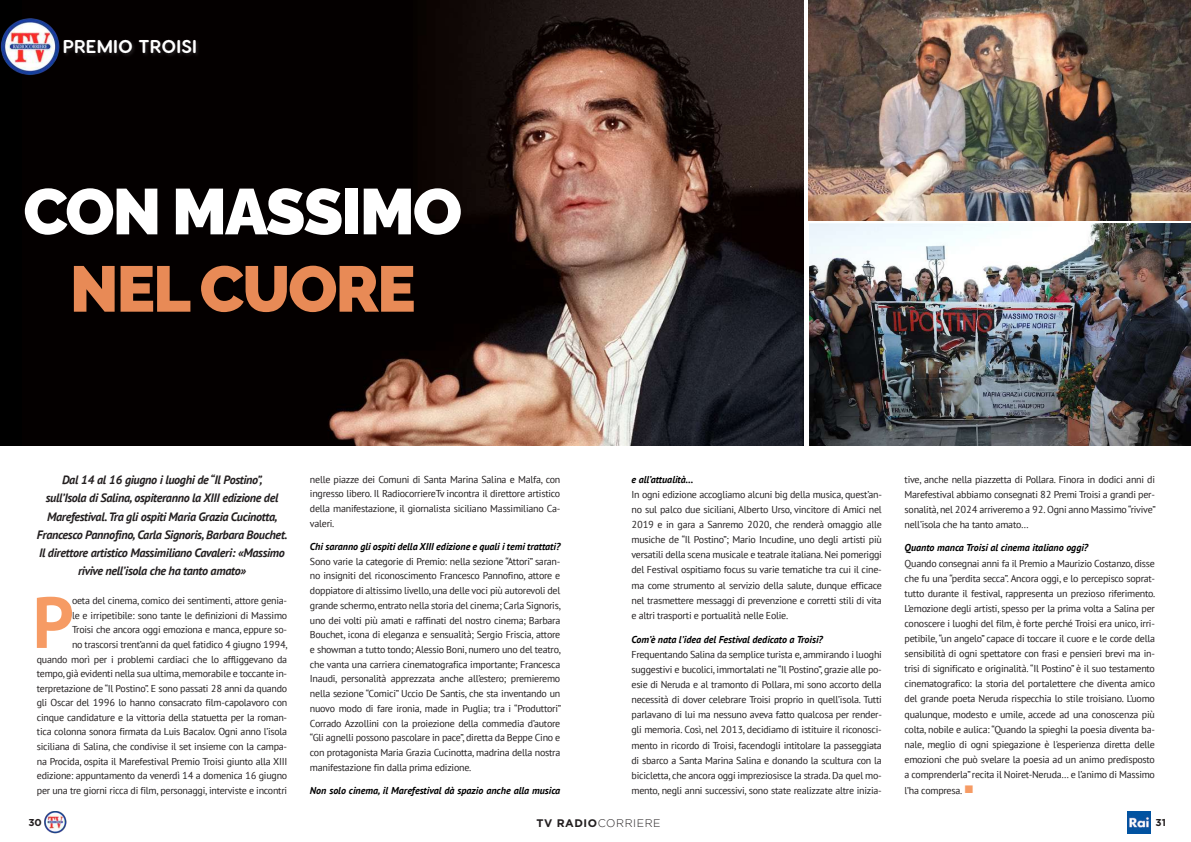
<style>
.page{position:relative;width:1191px;height:842px;background:#fff}
.page>*{position:absolute;margin:0;border:0;box-sizing:border-box;transform-origin:0 0}
.t1{font:700 72.1px "PT Sans";color:#f69b64}
.t2{font:900 64.4px "Raleway";letter-spacing:-.03em;color:#fff}
.t3{font:900 64.4px "Raleway";letter-spacing:-.03em;color:#e88a56}
.t4{font:700 18.6px "Visby Round CF";letter-spacing:.01em;color:#fff}
.t5{font:italic 700 12.1px/18.2px "PT Sans";letter-spacing:-.025em;color:#231f20;text-align:center}
.t6{font:300 11px "Gotham";letter-spacing:.05em;color:#231f20}
.t7{font:10px/15.1px "PT Sans";letter-spacing:-.025em;color:#231f20;text-align:justify}
.t8{font:italic 700 10px "PT Sans";color:#000}
.t9{font:700 10px "Gotham";color:#231f20}
.s1{color:#f69b64}
.s2{font-weight:700}
</style>
<div class="page">
<img style="left:44px;top:811px;width:22px;height:23px">
<img style="left:1127px;top:811px;width:23px;height:23px">
<div style="left:0;top:0;width:804px;height:446px;background:#000"></div>
<img style="left:328px;top:0;width:476px;height:446px">
<img style="left:0;top:18px;width:60px;height:57px">
<div style="left:63px;top:38px;width:138px;height:20px;background:#0e0a0a"></div>
<img style="left:808px;top:0;width:383px;height:220px">
<img style="left:809px;top:223px;width:382px;height:223px">
<h3 class="t4" style="left:63px;top:34px;width:136px">PREMIO TROISI</h3>
<h2 class="t2" style="left:23px;top:160px;width:440px">CON MASSIMO</h2>
<h2 class="t3" style="left:70px;top:238px;width:347px">NEL CUORE</h2>
<p class="t5" style="left:37px;top:470px;width:252px">Dal 14 al 16 giugno i luoghi de “Il Postino”,<br>sull’Isola di Salina, ospiteranno la XIII edizione del Marefestival. Tra gli ospiti Maria Grazia Cucinotta, Francesco Pannofino, Carla Signoris, Barbara Bouchet.<br>Il direttore artistico Massimiliano Cavaleri: «Massimo rivive nell’isola che ha tanto amato»</p>
<h1 class="t1" style="left:33px;top:575px;width:43px">P</h1>
<p class="t7" style="left:37px;top:593px;width:252px;line-height:14.6px;text-align:right">oeta del cinema, comico dei sentimenti, attore genia-<br>le e irripetibile: sono tante le definizioni di Massimo<br>Troisi che ancora oggi emoziona e manca, eppure so-<br>no trascorsi trent’anni da quel fatidico 4 giugno 1994,<br>quando morì per i problemi cardiaci che lo affliggevano da tempo, già evidenti nella sua ultima, memorabile e toccante in&shy;terpretazione de “Il Postino”. E sono passati 28 anni da quando gli Oscar del 1996 lo hanno consacrato film-capolavoro con cinque candidature e la vittoria della statuetta per la roman&shy;tica colonna sonora firmata da Luis Bacalov. Ogni anno l’isola siciliana di Salina, che condivise il set insieme con la campa&shy;na Procida, ospita il Marefestival Premio Troisi giunto alla XIII edizione: appuntamento da venerdì 14 a domenica 16 giugno per una tre giorni ricca di film, personaggi, interviste e incontri</p>
<p class="t7" style="left:310px;top:471px;width:252px;line-height:14.7px">nelle piazze dei Comuni di Santa Marina Salina e Malfa, con ingresso libero. Il RadiocorriereTv incontra il direttore artistico della manifestazione, il giornalista siciliano Massimiliano Ca&shy;valeri.</p>
<p class="t8" style="left:310px;top:540px;width:252px">Chi saranno gli ospiti della XIII edizione e quali i temi trattati?</p>
<p class="t7" style="left:310px;top:554px;width:253px;line-height:14.7px">Sono varie la categorie di Premio: nella sezione “Attori” saran&shy;no insigniti del riconoscimento Francesco Pannofino, attore e doppiatore di altissimo livello, una delle voci più autorevoli del grande schermo, entrato nella storia del cinema; Carla Signoris, uno dei volti più amati e raffinati del nostro cinema; Barbara Bouchet, icona di eleganza e sensualità; Sergio Friscia, attore e showman a tutto tondo; Alessio Boni, numero uno del teatro, che vanta una carriera cinematografica importante; Francesca Inaudi, personalità apprezzata anche all’estero; premieremo nella sezione “Comici” Uccio De Santis, che sta inventando un nuovo modo di fare ironia, made in Puglia; tra i “Produttori” Corrado Azzollini con la proiezione della commedia d’autore “Gli agnelli possono pascolare in pace”, diretta da Beppe Cino e con protagonista Maria Grazia Cucinotta, madrina della nostra manifestazione fin dalla prima edizione.</p>
<p class="t8" style="left:310px;top:784px;width:252px">Non solo cinema, il Marefestival dà spazio anche alla musica</p>
<p class="t8" style="left:631px;top:472px;width:63px">e all’attualità…</p>
<p class="t7" style="left:631px;top:486px;width:252px">In ogni edizione accogliamo alcuni big della musica, quest’an&shy;no sul palco due siciliani, Alberto Urso, vincitore di Amici nel 2019 e in gara a Sanremo 2020, che renderà omaggio alle musiche de “Il Postino”; Mario Incudine, uno degli artisti più versatili della scena musicale e teatrale italiana. Nei pomeriggi del Festival ospitiamo focus su varie tematiche tra cui il cine&shy;ma come strumento al servizio della salute, dunque efficace nel trasmettere messaggi di prevenzione e corretti stili di vita e altri trasporti e portualità nelle Eolie.</p>
<p class="t8" style="left:631px;top:632px;width:193px">Com’è nata l’idea del Festival dedicato a Troisi?</p>
<p class="t7" style="left:631px;top:646px;width:252px">Frequentando Salina da semplice turista e, ammirando i luoghi suggestivi e bucolici, immortalati ne “Il Postino”, grazie alle po&shy;esie di Neruda e al tramonto di Pollara, mi sono accorto della necessità di dover celebrare Troisi proprio in quell’isola. Tutti parlavano di lui ma nessuno aveva fatto qualcosa per render&shy;gli memoria. Così, nel 2013, decidiamo di istituire il riconosci&shy;mento in ricordo di Troisi, facendogli intitolare la passeggiata di sbarco a Santa Marina Salina e donando la scultura con la bicicletta, che ancora oggi impreziosisce la strada. Da quel mo&shy;mento, negli anni successivi, sono state realizzate altre inizia-</p>
<p class="t7" style="left:904px;top:471px;width:253px">tive, anche nella piazzetta di Pollara. Finora in dodici anni di Marefestival abbiamo consegnati 82 Premi Troisi a grandi per&shy;sonalità, nel 2024 arriveremo a 92. Ogni anno Massimo “rivive” nell’isola che ha tanto amato…</p>
<p class="t8" style="left:904px;top:541px;width:185px">Quanto manca Troisi al cinema italiano oggi?</p>
<p class="t7" style="left:904px;top:555px;width:252px">Quando consegnai anni fa il Premio a Maurizio Costanzo, disse che fu una “perdita secca”. Ancora oggi, e lo percepisco soprat&shy;tutto durante il festival, rappresenta un prezioso riferimento.<br>L’emozione degli artisti, spesso per la prima volta a Salina per conoscere i luoghi del film, è forte perché Troisi era unico, irri&shy;petibile, “un angelo” capace di toccare il cuore e le corde della sensibilità di ogni spettatore con frasi e pensieri brevi ma in&shy;trisi di significato e originalità. “Il Postino” è il suo testamento cinematografico: la storia del portalettere che diventa amico del grande poeta Neruda rispecchia lo stile troisiano. L’uomo qualunque, modesto e umile, accede ad una conoscenza più colta, nobile e aulica: “Quando la spieghi la poesia diventa ba&shy;nale, meglio di ogni spiegazione è l'esperienza diretta delle emozioni che può svelare la poesia ad un animo predisposto a comprenderla” recita il Noiret-Neruda… e l’animo di Massimo l’ha compresa. <span class="s1">■</span></p>
<p class="t9" style="left:28px;top:816px;width:15px">30</p>
<p class="t6" style="left:536px;top:817px;width:126px"><span class="s2">TV RADIO</span>CORRIERE</p>
<p class="t9" style="left:1155px;top:816px;width:12px">31</p>
</div>
